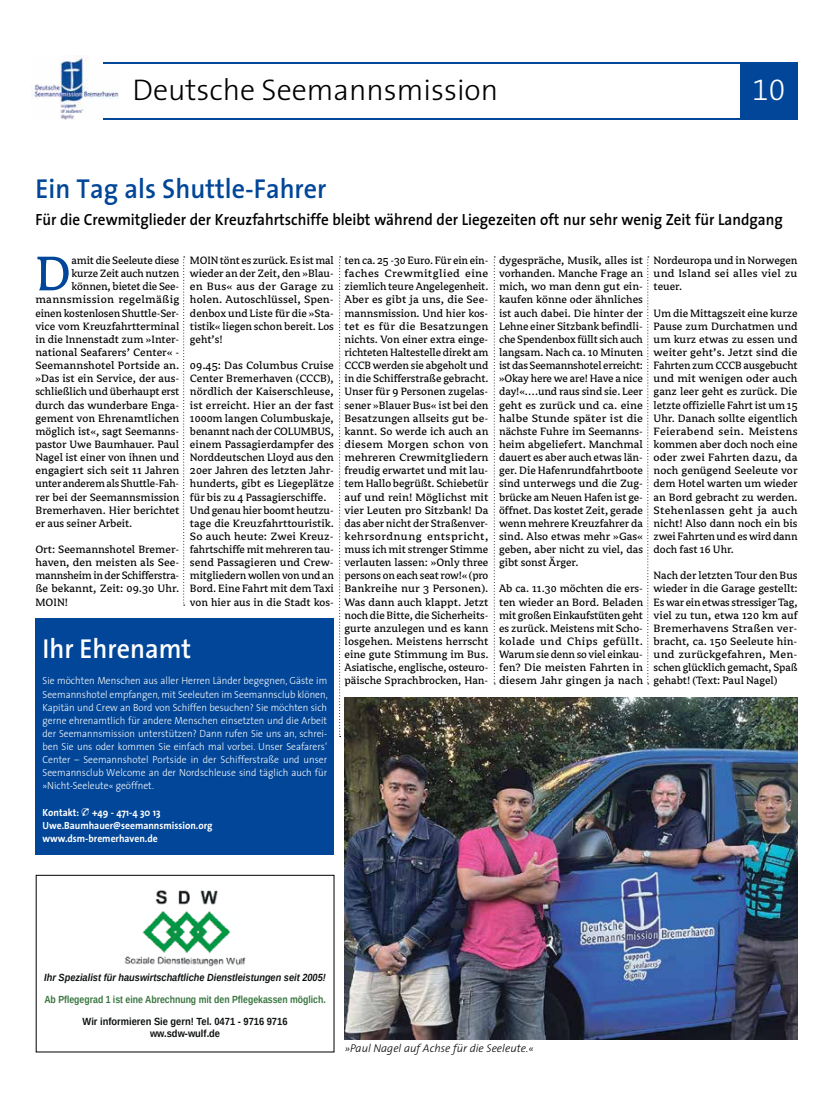
<style>
.page{position:relative;width:833px;height:1117px;background:#fff}
.page>*{position:absolute;margin:0;border:0;box-sizing:border-box;transform-origin:0 0}
.t1{font:54.12px "Avance Pro";color:#014698}
.t2{font:300 30px "The Sans";color:#000}
.t3{font:30px "The Sans Light Expert";color:#fff}
.t4{font:600 27.5px "The Sans";color:#014698;scale:.95 1}
.t5{font:600 27.5px "The Sans";color:#fff;scale:.95 1}
.t6{font:600 16.25px "The Sans";color:#000;scale:.93 1}
.t7{font:11.88px/13.1px "Avance Pro";color:#000;text-align:justify}
.t8{font:11.88px "Avance Pro";letter-spacing:.02em;color:#000;scale:1.05 1}
.t9{font:italic 300 11.25px "The Sans";color:#000}
.t10{font:300 10.38px/13.1px "The Sans";color:#fff;text-align:justify;scale:.93 1}
.t11{font:700 10.38px/13.1px "The Sans";color:#fff;scale:.93 1}
.t12{font:italic 700 10.38px "Arimo";color:#0e1112;scale:.89 1}
.t13{font:700 10.38px "Arimo";color:#397640;scale:.84 1}
.t14{font:700 10.38px/12.4px "Arimo";color:#0e1112;text-align:center;scale:.9 1}
.s1{font-family:"European Pi Three";font-weight:400;font-size:11.25px}
</style>
<div class="page">
<svg style="left:339px;top:256px;width:2px;height:479px"></svg>
<svg style="left:183px;top:256px;width:2px;height:349px"></svg>
<svg style="left:494px;top:256px;width:1px;height:428px"></svg>
<svg style="left:647px;top:256px;width:2px;height:428px"></svg>
<img style="left:31px;top:55px;width:88px;height:64px">
<hr style="left:103px;top:62px;width:694px;height:2px;background:#014698">
<hr style="left:103px;top:118px;width:694px;height:1px;background:#014698">
<div style="left:740px;top:62px;width:57px;height:57px;background:#014698"></div>
<img style="left:344px;top:697px;width:453px;height:341px">
<div style="left:35px;top:618px;width:299px;height:236px;background:#014698"></div>
<img style="left:124px;top:890px;width:122px;height:77px">
<div style="left:36px;top:874px;width:298px;height:177px;border:1px solid #000"></div>
<h2 class="t2" style="left:132px;top:65px;width:367px">Deutsche Seemannsmission</h2>
<h2 class="t3" style="left:752px;top:65px;width:35px">10</h2>
<h3 class="t4" style="left:35px;top:166px;width:308px">Ein Tag als Shuttle-Fahrer</h3>
<h3 class="t6" style="left:35px;top:205px;width:805px">Für die Crewmitglieder der Kreuzfahrtschiffe bleibt während der Liegezeiten oft nur sehr wenig Zeit für Landgang</h3>
<h1 class="t1" style="left:35px;top:244px;width:38px">D</h1>
<p class="t7" style="left:72px;top:254px;width:109px">amit die Seeleute diese</p>
<p class="t7" style="left:72px;top:267px;width:109px">kurze Zeit auch nutzen</p>
<p class="t7" style="left:72px;top:280px;width:109px">können, bietet die See-</p>
<p class="t8" style="left:35px;top:293px;width:139px">mannsmission regelmäßig</p>
<p class="t7" style="left:35px;top:306px;width:145px">einen kostenlosen Shuttle-Ser-</p>
<p class="t7" style="left:35px;top:320px;width:145px">vice vom Kreuzfahrtterminal</p>
<p class="t7" style="left:35px;top:333px;width:145px">in die Innenstadt zum »Inter-</p>
<p class="t7" style="left:35px;top:346px;width:145px">national Seafarers’ Center« -</p>
<p class="t7" style="left:35px;top:359px;width:145px">Seemannshotel Portside an.</p>
<p class="t7" style="left:35px;top:372px;width:145px">»Das ist ein Service, der aus-</p>
<p class="t7" style="left:35px;top:385px;width:145px">schließlich und überhaupt erst</p>
<p class="t7" style="left:35px;top:398px;width:145px">durch das wunderbare Enga-</p>
<p class="t7" style="left:35px;top:411px;width:145px">gement von Ehrenamtlichen</p>
<p class="t7" style="left:35px;top:425px;width:145px">möglich ist«, sagt Seemanns-</p>
<p class="t7" style="left:35px;top:438px;width:145px">pastor Uwe Baumhauer. Paul</p>
<p class="t7" style="left:35px;top:451px;width:145px">Nagel ist einer von ihnen und</p>
<p class="t7" style="left:35px;top:464px;width:145px">engagiert sich seit 11 Jahren</p>
<p class="t7" style="left:35px;top:477px;width:145px">unter anderem als Shuttle-Fah-</p>
<p class="t7" style="left:35px;top:490px;width:145px">rer bei der Seemannsmission</p>
<p class="t7" style="left:35px;top:503px;width:145px">Bremerhaven. Hier berichtet</p>
<p class="t7" style="left:35px;top:516px;width:98px">er aus seiner Arbeit.</p>
<p class="t7" style="left:35px;top:543px;width:145px">Ort: Seemannshotel Bremer&shy;haven, den meisten als See&shy;mannsheim in der Schifferstra&shy;ße bekannt, Zeit: 09.30 Uhr.<br>MOIN!</p>
<p class="t7" style="left:190px;top:254px;width:145px">MOIN tönt es zurück. Es ist mal wieder an der Zeit, den »Blau&shy;en Bus« aus der Garage zu holen. Autoschlüssel, Spen&shy;denbox und Liste für die »Sta&shy;tistik« liegen schon bereit. Los geht’s!</p>
<p class="t7" style="left:190px;top:359px;width:145px;text-align:left">09.45: Das Columbus Cruise<br>Center Bremerhaven (CCCB), nördlich der Kaiserschleuse, ist erreicht. Hier an der fast<br>1000m langen Columbuskaje, benannt nach der COLUMBUS, einem Passagierdampfer des<br>Norddeutschen Lloyd aus den<br>20er Jahren des letzten Jahr&shy;hunderts, gibt es Liegeplätze für bis zu 4 Passagierschiffe.<br>Und genau hier boomt heutzu&shy;tage die Kreuzfahrttouristik.<br>So auch heute: Zwei Kreuz&shy;fahrtschiffe mit mehreren tau&shy;send Passagieren und Crew&shy;mitgliedern wollen von und an<br>Bord. Eine Fahrt mit dem Taxi von hier aus in die Stadt kos-</p>
<h3 class="t5" style="left:43px;top:625px;width:158px">Ihr Ehrenamt</h3>
<p class="t10" style="left:43px;top:673px;width:308px">Sie möchten Menschen aus aller Herren Länder begegnen, Gäste im Seemannshotel empfangen, mit Seeleuten im Seemannsclub klönen, Kapitän und Crew an Bord von Schiffen besuchen? Sie möchten sich gerne ehrenamtlich für andere Menschen einsetzten und die Arbeit der Seemannsmission unterstützen? Dann rufen Sie uns an, schrei&shy;ben Sie uns oder kommen Sie einfach mal vorbei. Unser Seafarers‘ Center – Seemannshotel Portside in der Schifferstraße und unser Seemannsclub Welcome an der Nordschleuse sind täglich auch für »Nicht-Seeleute« geöffnet.</p>
<p class="t11" style="left:43px;top:805px;width:184px">Kontakt: <span class="s1">T</span> +49 - 471-4 30 13<br>Uwe.Baumhauer@seemannsmission.org www.dsm-bremerhaven.de</p>
<p class="t7" style="left:344px;top:254px;width:145px">ten ca. 25 -30 Euro. Für ein ein&shy;faches Crewmitglied eine ziemlich teure Angelegenheit.<br>Aber es gibt ja uns, die See&shy;mannsmission. Und hier kos&shy;tet es für die Besatzungen nichts. Von einer extra einge&shy;richteten Haltestelle direkt am CCCB werden sie abgeholt und in die Schifferstraße gebracht.<br>Unser für 9 Personen zugelas&shy;sener »Blauer Bus« ist bei den Besatzungen allseits gut be&shy;kannt. So werde ich auch an diesem Morgen schon von mehreren Crewmitgliedern freudig erwartet und mit lau&shy;tem Hallo begrüßt. Schiebetür auf und rein! Möglichst mit vier Leuten pro Sitzbank! Da das aber nicht der Straßenver&shy;kehrsordnung entspricht, muss ich mit strenger Stimme verlauten lassen: »Only three persons on each seat row!« (pro Bankreihe nur 3 Personen).<br>Was dann auch klappt. Jetzt noch die Bitte, die Sicherheits&shy;gurte anzulegen und es kann losgehen. Meistens herrscht eine gute Stimmung im Bus.<br>Asiatische, englische, osteuro&shy;päische Sprachbrocken, Han-</p>
<p class="t7" style="left:499px;top:254px;width:145px">dygespräche, Musik, alles ist vorhanden. Manche Frage an mich, wo man denn gut ein&shy;kaufen könne oder ähnliches ist auch dabei. Die hinter der Lehne einer Sitzbank befindli&shy;che Spendenbox füllt sich auch langsam. Nach ca. 10 Minuten ist das Seemannshotel erreicht: »Okay here we are! Have a nice day!«….und raus sind sie. Leer geht es zurück und ca. eine halbe Stunde später ist die nächste Fuhre im Seemanns&shy;heim abgeliefert. Manchmal dauert es aber auch etwas län&shy;ger. Die Hafenrundfahrtboote sind unterwegs und die Zug&shy;brücke am Neuen Hafen ist ge&shy;öffnet. Das kostet Zeit, gerade wenn mehrere Kreuzfahrer da sind. Also etwas mehr »Gas« geben, aber nicht zu viel, das gibt sonst Ärger.</p>
<p class="t7" style="left:499px;top:582px;width:145px">Ab ca. 11.30 möchten die ers&shy;ten wieder an Bord. Beladen mit großen Einkaufstüten geht es zurück. Meistens mit Scho&shy;kolade und Chips gefüllt.<br>Warum sie denn so viel einkau&shy;fen? Die meisten Fahrten in diesem Jahr gingen ja nach</p>
<p class="t7" style="left:653px;top:254px;width:145px">Nordeuropa und in Norwegen und Island sei alles viel zu teuer.</p>
<p class="t7" style="left:653px;top:306px;width:145px">Um die Mittagszeit eine kurze Pause zum Durchatmen und um kurz etwas zu essen und weiter geht’s. Jetzt sind die Fahrten zum CCCB ausgebucht und mit wenigen oder auch ganz leer geht es zurück. Die letzte offizielle Fahrt ist um 15<br>Uhr. Danach sollte eigentlich Feierabend sein. Meistens kommen aber doch noch eine oder zwei Fahrten dazu, da noch genügend Seeleute vor dem Hotel warten um wieder an Bord gebracht zu werden.<br>Stehenlassen geht ja auch nicht! Also dann noch ein bis zwei Fahrten und es wird dann doch fast 16 Uhr.</p>
<p class="t7" style="left:653px;top:569px;width:145px">Nach der letzten Tour den Bus wieder in die Garage gestellt:<br>Es war ein etwas stressiger Tag, viel zu tun, etwa 120 km auf Bremerhavens Straßen ver&shy;bracht, ca. 150 Seeleute hin&shy;und zurückgefahren, Men&shy;schen glücklich gemacht, Spaß gehabt! (Text: Paul Nagel)</p>
<p class="t12" style="left:44px;top:969px;width:318px">Ihr Spezialist für hauswirtschaftliche Dienstleistungen seit 2005!</p>
<p class="t13" style="left:44px;top:991px;width:337px">Ab Pflegegrad 1 ist eine Abrechnung mit den Pflegekassen möglich.</p>
<p class="t14" style="left:83px;top:1015px;width:229px">Wir informieren Sie gern! Tel. 0471 - 9716 9716 ww.sdw-wulf.de</p>
<p class="t9" style="left:345px;top:1038px;width:190px">»Paul Nagel auf Achse für die Seeleute.«</p>
</div>
